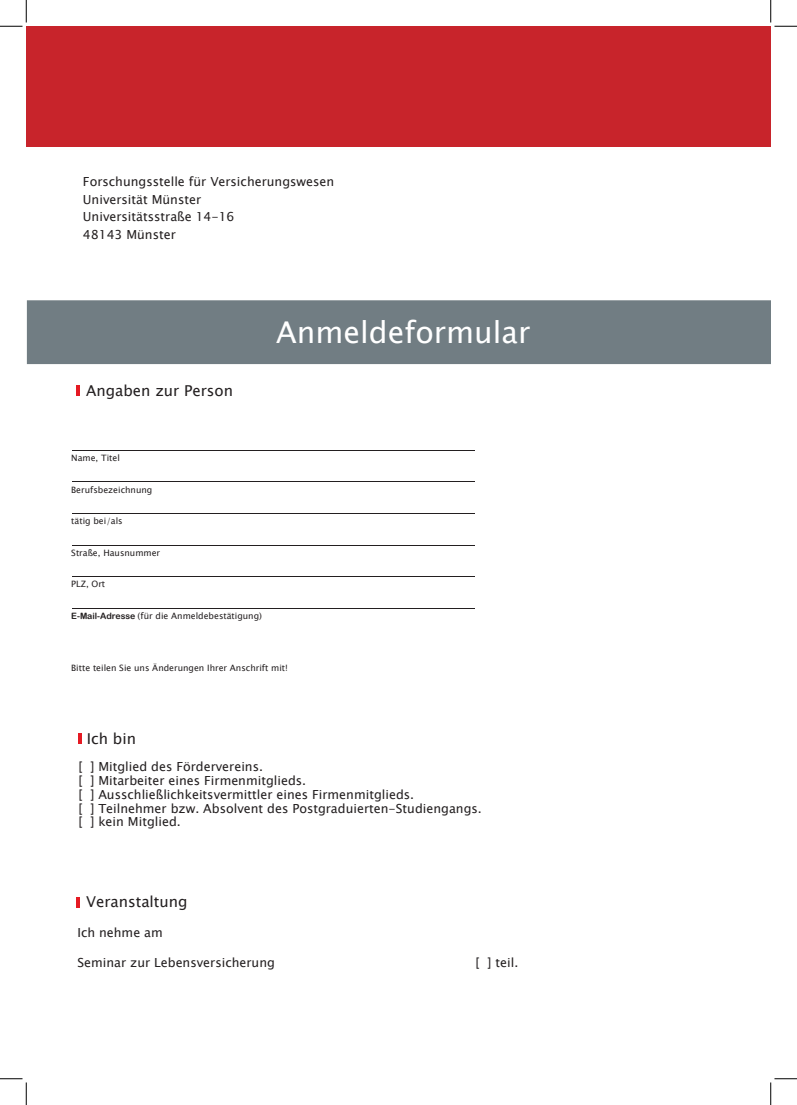
<style>
.page{position:relative;width:797px;height:1105px;background:#fff}
.page>*{position:absolute;margin:0;border:0;box-sizing:border-box;transform-origin:0 0}
.t1{font:30px "Lucida Sans Unicode";color:#fff}
.t2{font:15px "Lucida Sans Unicode";color:#231f20}
.t3{font:12.5px "Lucida Sans Unicode";color:#231f20}
.t4{font:8.75px "Lucida Sans Unicode";color:#231f20}
.s1{font-family:"Arial Rounded MT Bold"}
</style>
<div class="page">
<div style="left:26px;top:26px;width:744px;height:121px;background:#c8242b"></div>
<div style="left:27px;top:300px;width:743px;height:64px;background:#717d83"></div>
<hr style="left:78px;top:733px;width:4px;height:11px;background:#e51a23">
<hr style="left:76px;top:385px;width:4px;height:11px;background:#e51a23">
<hr style="left:76px;top:897px;width:4px;height:10px;background:#e51a23">
<hr style="left:72px;top:451px;width:403px;height:1px;background:#231f20">
<hr style="left:72px;top:482px;width:403px;height:1px;background:#231f20">
<hr style="left:72px;top:513px;width:403px;height:1px;background:#231f20">
<hr style="left:72px;top:545px;width:403px;height:1px;background:#231f20">
<hr style="left:72px;top:576px;width:403px;height:1px;background:#231f20">
<hr style="left:72px;top:608px;width:403px;height:1px;background:#231f20">
<svg style="left:0;top:0;width:27px;height:27px"></svg>
<svg style="left:0;top:1078px;width:27px;height:27px"></svg>
<svg style="left:770px;top:0;width:27px;height:27px"></svg>
<svg style="left:770px;top:1078px;width:27px;height:27px"></svg>
<p class="t3" style="left:83px;top:172px;width:253px">Forschungsstelle für Versicherungswesen</p>
<p class="t3" style="left:83px;top:189px;width:120px">Universität Münster</p>
<p class="t3" style="left:83px;top:207px;width:153px">Universitätsstraße 14-16</p>
<p class="t3" style="left:83px;top:224px;width:94px">48143 Münster</p>
<p class="t2" style="left:86px;top:379px;width:148px">Angaben zur Person</p>
<p class="t1" style="left:276px;top:309px;width:256px">Anmeldeformular</p>
<p class="t4" style="left:71px;top:451px;width:50px">Name, Titel</p>
<p class="t4" style="left:71px;top:483px;width:83px">Berufsbezeichnung</p>
<p class="t4" style="left:71px;top:514px;width:53px">tätig bei/als</p>
<p class="t4" style="left:71px;top:546px;width:90px">Straße, Hausnummer</p>
<p class="t4" style="left:71px;top:577px;width:35px">PLZ, Ort</p>
<p class="t4" style="left:71px;top:609px;width:192px"><span class="s1">E-Mail-Adresse</span> (für die Anmeldebestätigung)</p>
<p class="t4" style="left:71px;top:661px;width:218px">Bitte teilen Sie uns Änderungen Ihrer Anschrift mit!</p>
<p class="t2" style="left:87px;top:727px;width:51px">Ich bin</p>
<p class="t3" style="left:78px;top:757px;width:186px">[ ] Mitglied des Fördervereins.</p>
<p class="t3" style="left:78px;top:771px;width:229px">[ ] Mitarbeiter eines Firmenmitglieds.</p>
<p class="t3" style="left:78px;top:784px;width:337px">[ ] Ausschließlichkeitsvermittler eines Firmenmitglieds.</p>
<p class="t3" style="left:78px;top:798px;width:405px">[ ] Teilnehmer bzw. Absolvent des Postgraduierten-Studiengangs.</p>
<p class="t3" style="left:78px;top:812px;width:104px">[ ] kein Mitglied.</p>
<p class="t2" style="left:86px;top:890px;width:103px">Veranstaltung</p>
<p class="t3" style="left:77px;top:923px;width:87px">Ich nehme am</p>
<p class="t3" style="left:77px;top:953px;width:199px">Seminar zur Lebensversicherung</p>
<p class="t3" style="left:475px;top:953px;width:44px">[ ] teil.</p>
</div>
